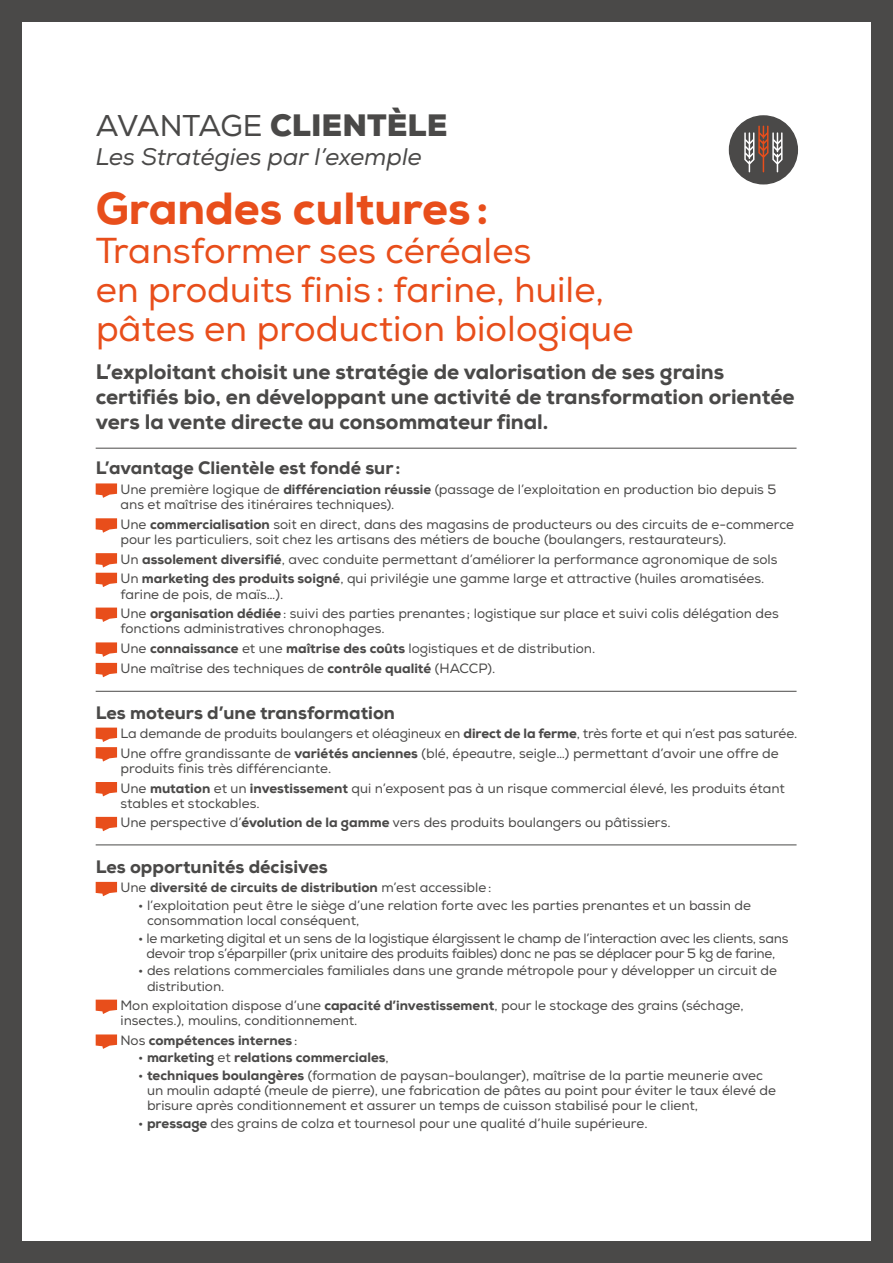
<style>
.page{position:relative;width:893px;height:1263px;background:#fff}
.page>*{position:absolute;margin:0;border:0;box-sizing:border-box;transform-origin:0 0}
.t1{font:800 45px "Nexa";color:#e84e1b}
.t2{font:36px/39px "Nexa";color:#e84e1b}
.t3{font:900 30px "Nexa";color:#4a4948}
.t4{font:italic 24px "Nexa";color:#4a4948}
.t5{font:800 21px/25.2px "Nexa";color:#4a4948}
.t6{font:800 18px "Nexa";color:#4a4948}
.t7{font:13.5px/15.3px "Nexa";color:#4a4948}
.t8{font:13.5px/15.3px "Nexa";letter-spacing:-.02em;color:#4a4948;text-align:center}
.t9{font:800 13.5px "Nexa";color:#4a4948}
.s1{font-weight:400}
.s2{font-weight:800}
</style>
<div class="page">
<div style="left:872px;top:0;width:21px;height:1263px;background:#4a4948"></div>
<div style="left:0;top:1242px;width:893px;height:21px;background:#4a4948"></div>
<div style="left:0;top:0;width:893px;height:21px;background:#4a4948"></div>
<div style="left:0;top:0;width:21px;height:1263px;background:#4a4948"></div>
<hr style="left:96px;top:448px;width:700px;height:1px;background:#4a4948">
<svg style="left:96px;top:483px;width:21px;height:15px"></svg>
<svg style="left:96px;top:518px;width:21px;height:15px"></svg>
<svg style="left:96px;top:553px;width:21px;height:14px"></svg>
<svg style="left:96px;top:573px;width:21px;height:14px"></svg>
<svg style="left:96px;top:607px;width:21px;height:15px"></svg>
<svg style="left:96px;top:642px;width:21px;height:15px"></svg>
<svg style="left:96px;top:663px;width:21px;height:14px"></svg>
<hr style="left:96px;top:691px;width:700px;height:1px;background:#4a4948">
<svg style="left:96px;top:728px;width:21px;height:33px"></svg>
<svg style="left:96px;top:782px;width:21px;height:14px"></svg>
<svg style="left:96px;top:817px;width:21px;height:14px"></svg>
<hr style="left:96px;top:844px;width:700px;height:1px;background:#4a4948">
<svg style="left:96px;top:882px;width:21px;height:14px"></svg>
<svg style="left:96px;top:1000px;width:21px;height:14px"></svg>
<svg style="left:96px;top:1034px;width:21px;height:15px"></svg>
<div style="left:729px;top:116px;width:68px;height:68px;background:#4a4948;border-radius:50%"></div>
<div style="left:729px;top:115px;width:69px;height:69px;border:2px solid #4a4948;border-radius:50%"></div>
<svg style="left:744px;top:126px;width:38px;height:46px"></svg>
<h3 class="t3" style="left:96px;top:105px;width:353px"><span class="s1">AVANTAGE</span> CLIENTÈLE</h3>
<h3 class="t4" style="left:96px;top:141px;width:328px">Les Stratégies par l’exemple</h3>
<h1 class="t1" style="left:96px;top:180px;width:394px">Grandes cultures :</h1>
<h2 class="t2" style="left:96px;top:232px;width:539px">Transformer ses céréales<br>en produits finis : farine, huile, pâtes en production biologique</h2>
<h3 class="t5" style="left:96px;top:359px;width:700px">L’exploitant choisit une stratégie de valorisation de ses grains certifiés bio, en développant une activité de transformation orientée vers la vente directe au consommateur final.</h3>
<h3 class="t6" style="left:96px;top:457px;width:306px">L’avantage Clientèle est fondé sur:</h3>
<p class="t7" style="left:121px;top:482px;width:657px">Une première logique de <span class="s2">différenciation réussie</span> (passage de l’exploitation en production bio depuis 5 ans et maîtrise des itinéraires techniques).</p>
<p class="t7" style="left:121px;top:517px;width:675px">Une <span class="s2">commercialisation</span> soit en direct, dans des magasins de producteurs ou des circuits de e-commerce pour les particuliers, soit chez les artisans des métiers de bouche (boulangers, restaurateurs).</p>
<p class="t7" style="left:121px;top:549px;width:659px;line-height:19.5px">Un <span class="s2">assolement diversifié</span>, avec conduite permettant d’améliorer la performance agronomique de sols<br>Un <span class="s2">marketing des produits soigné</span>, qui privilégie une gamme large et attractive (huiles aromatisées.</p>
<p class="t7" style="left:121px;top:584px;width:660px;line-height:19.5px">farine de pois, de maïs…).<br>Une <span class="s2">organisation dédiée</span>: suivi des parties prenantes ; logistique sur place et suivi colis délégation des</p>
<p class="t7" style="left:121px;top:619px;width:476px;line-height:20px">fonctions administratives chronophages.<br>Une <span class="s2">connaissance</span> et une <span class="s2">maîtrise des coûts</span> logistiques et de distribution.<br>Une maîtrise des techniques de <span class="s2">contrôle qualité</span> (HACCP).</p>
<h3 class="t6" style="left:96px;top:701px;width:301px">Les moteurs d’une transformation</h3>
<p class="t7" style="left:121px;top:724px;width:678px;line-height:19.5px">La demande de produits boulangers et oléagineux en <span class="s2">direct de la ferme</span>, très forte et qui n’est pas saturée.<br>Une offre grandissante de <span class="s2">variétés anciennes</span> (blé, épeautre, seigle…) permettant d’avoir une offre de</p>
<p class="t7" style="left:121px;top:759px;width:666px;line-height:19.5px">produits finis très différenciante.<br>Une <span class="s2">mutation</span> et un <span class="s2">investissement</span> qui n’exposent pas à un risque commercial élevé, les produits étant</p>
<p class="t7" style="left:121px;top:794px;width:552px;line-height:19.5px">stables et stockables.<br>Une perspective d’<span class="s2">évolution de la gamme</span> vers des produits boulangers ou pâtissiers.</p>
<h3 class="t6" style="left:96px;top:855px;width:234px">Les opportunités décisives</h3>
<p class="t9" style="left:121px;top:879px;width:372px"><span class="s1">Une</span> diversité de circuits de distribution <span class="s1">m’est accessible:</span></p>
<p class="t7" style="left:147px;top:898px;width:605px;text-indent:-9px">• l’exploitation peut être le siège d’une relation forte avec les parties prenantes et un bassin de consommation local conséquent,</p>
<p class="t8" style="left:138px;top:930px;width:652px">• le marketing digital et un sens de la logistique élargissent le champ de l’interaction avec les clients, sans devoir trop s’éparpiller (prix unitaire des produits faibles) donc ne pas se déplacer pour 5 kg de farine,</p>
<p class="t7" style="left:147px;top:963px;width:632px;text-indent:-9px">• des relations commerciales familiales dans une grande métropole pour y développer un circuit de distribution.</p>
<p class="t7" style="left:121px;top:998px;width:625px">Mon exploitation dispose d’une <span class="s2">capacité d’investissement</span>, pour le stockage des grains (séchage, insectes.), moulins, conditionnement.</p>
<p class="t9" style="left:121px;top:1032px;width:178px"><span class="s1">Nos</span> compétences internes <span class="s1">:</span></p>
<p class="t9" style="left:138px;top:1049px;width:252px"><span class="s1">•</span> marketing <span class="s1">et</span> relations commerciales<span class="s1">,</span></p>
<p class="t7" style="left:147px;top:1068px;width:631px;text-indent:-9px">• <span class="s2">techniques boulangères</span> (formation de paysan-boulanger), maîtrise de la partie meunerie avec un moulin adapté (meule de pierre), une fabrication de pâtes au point pour éviter le taux élevé de brisure après conditionnement et assurer un temps de cuisson stabilisé pour le client,</p>
<p class="t7" style="left:138px;top:1116px;width:511px">• <span class="s2">pressage</span> des grains de colza et tournesol pour une qualité d’huile supérieure.</p>
</div>
